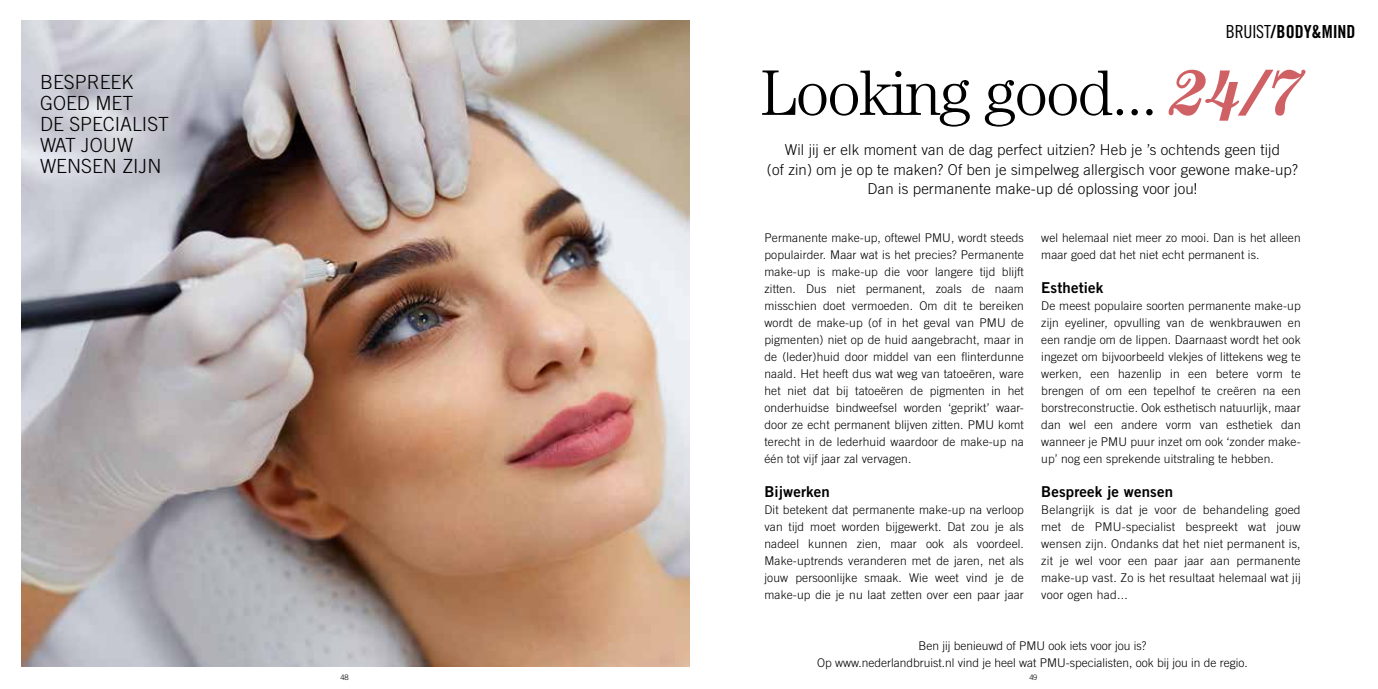
<style>
.page{position:relative;width:1378px;height:689px;background:#fff}
.page>*{position:absolute;margin:0;border:0;box-sizing:border-box;transform-origin:0 0}
.t1{font:300 64.5px "Century Std";letter-spacing:-.03em;color:#000}
.t2{font:300 19.5px/21px "Trade Gothic LT Std";color:#000}
.t3{font:18px "Trade Gothic LT Std Bd Cn 20";color:#000}
.t4{font:300 15px/19.5px "Trade Gothic LT Std";letter-spacing:.01em;color:#000;text-align:center}
.t5{font:15px "Trade Gothic LT Std Bd 2";letter-spacing:.01em;color:#000}
.t6{font:300 12px/17px "Trade Gothic LT Std";letter-spacing:.01em;color:#000;text-align:justify}
.t7{font:300 7.5px "Trade Gothic LT Std";color:#000}
.s1{font-family:"Trade Gothic LT Std Cn 18"}
.s2{font-weight:700;font-style:italic;color:#cf6165}
</style>
<div class="page">
<img style="left:22px;top:21px;width:667px;height:645px">
<img style="left:675px;top:21px;width:13px;height:645px">
<h2 class="t2" style="left:40px;top:72px;width:130px">BESPREEK<br>GOED MET<br>DE SPECIALIST<br>WAT JOUW<br>WENSEN ZIJN</h2>
<h3 class="t3" style="left:1226px;top:20px;width:131px"><span class="s1">BRUIST</span>/BODY&amp;MIND</h3>
<h1 class="t1" style="left:760px;top:56px;width:545px">Looking good... <span class="s2">24/7</span></h1>
<p class="t4" style="left:767px;top:140px;width:532px">Wil jij er elk moment van de dag perfect uitzien? Heb je ’s ochtends geen tijd<br>(of zin) om je op te maken? Of ben je simpelweg allergisch voor gewone make-up?<br>Dan is permanente make-up dé oplossing voor jou!</p>
<p class="t6" style="left:1041px;top:229px;width:261px">wel helemaal niet meer zo mooi. Dan is het alleen maar goed dat het niet echt permanent is.</p>
<p class="t5" style="left:1041px;top:278px;width:64px">Esthetiek</p>
<p class="t6" style="left:1041px;top:297px;width:261px">De meest populaire soorten permanente make-up zijn eyeliner, opvulling van de wenkbrauwen en een randje om de lippen. Daarnaast wordt het ook ingezet om bijvoorbeeld vlekjes of littekens weg te werken, een hazenlip in een betere vorm te brengen of om een tepelhof te creëren na een borst reconstructie. Ook esthetisch natuurlijk, maar dan wel een andere vorm van esthetiek dan wanneer je PMU puur inzet om ook ‘zonder make&shy;up’ nog een sprekende uitstraling te hebben.</p>
<p class="t5" style="left:1041px;top:482px;width:133px">Bespreek je wensen</p>
<p class="t6" style="left:1041px;top:501px;width:261px">Belangrijk is dat je voor de behandeling goed met de PMU-specialist bespreekt wat jouw wensen zijn. Ondanks dat het niet permanent is, zit je wel voor een paar jaar aan permanente make-up vast. Zo is het resultaat helemaal wat jij voor ogen had...</p>
<p class="t6" style="left:764px;top:229px;width:261px">Permanente make-up, oftewel PMU, wordt steeds populairder. Maar wat is het precies? Permanente make-up is make-up die voor langere tijd blijft zitten. Dus niet permanent, zoals de naam misschien doet vermoeden. Om dit te bereiken wordt de make-up (of in het geval van PMU de pigmenten) niet op de huid aangebracht, maar in de (leder)huid door middel van een flinterdunne naald. Het heeft dus wat weg van tatoeëren, ware het niet dat bij tatoeëren de pigmenten in het onderhuidse bindweefsel worden ‘geprikt’ waar - door ze echt permanent blijven zitten. PMU komt terecht in de lederhuid waardoor de make-up na één tot vijf jaar zal vervagen.</p>
<p class="t5" style="left:764px;top:482px;width:67px">Bijwerken</p>
<p class="t6" style="left:764px;top:501px;width:261px">Dit betekent dat permanente make-up na verloop van tijd moet worden bijgewerkt. Dat zou je als nadeel kunnen zien, maar ook als voordeel.<br>Make-uptrends veranderen met de jaren, net als jouw persoonlijke smaak. Wie weet vind je de make-up die je nu laat zetten over een paar jaar</p>
<p class="t6" style="left:817px;top:637px;width:432px;text-align:center">Ben jij benieuwd of PMU ook iets voor jou is?<br>Op www.nederlandbruist.nl vind je heel wat PMU-specialisten, ook bij jou in de regio.</p>
<p class="t7" style="left:340px;top:672px;width:10px">48</p>
<p class="t7" style="left:1029px;top:672px;width:9px">49</p>
</div>
